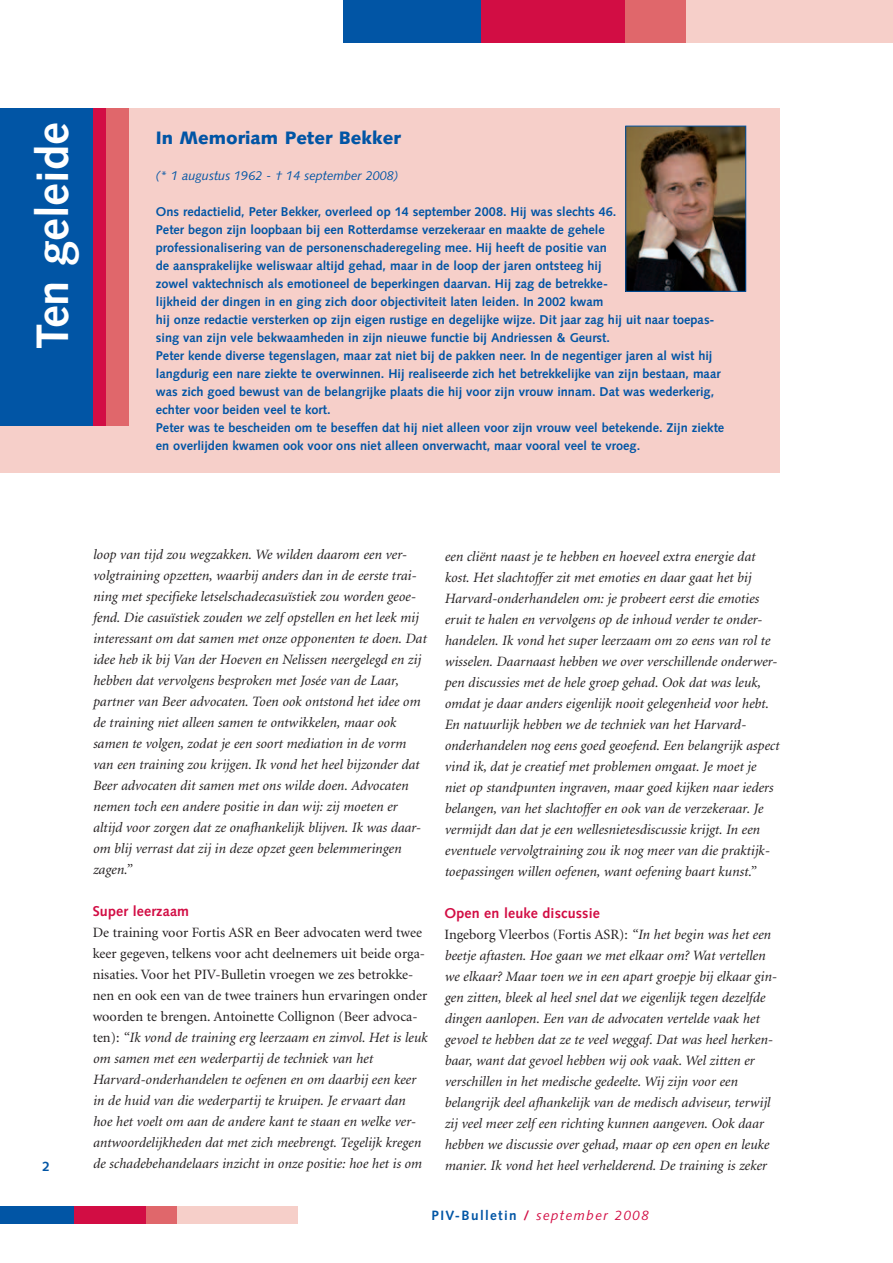
<style>
.page{position:relative;width:893px;height:1263px;background:#fff}
.page>*{position:absolute;margin:0;border:0;box-sizing:border-box;transform-origin:0 0}
.t1{font:700 45.45px "Syntax";color:#fff}
.t2{font:900 18px "Syntax";color:#0155a5}
.t3{font:italic 14.25px/21px "Minion";color:#231f20}
.t4{font:700 14.25px "Syntax";letter-spacing:.01em;color:#d20d44}
.t5{font:italic 13.5px "Syntax";letter-spacing:.1em;color:#d20d44}
.t6{font:700 13.5px "Syntax";color:#0155a5}
.t7{font:700 12.75px/18px "Syntax";color:#0155a5}
.t8{font:italic 12.75px "Syntax";color:#0155a5}
.s1{font-style:normal}
.s2{font-weight:700;font-style:normal;color:#0155a5}
.s3{font-weight:700;font-style:normal}
</style>
<div class="page">
<div style="left:344px;top:0;width:137px;height:43px;background:#0155a5"></div>
<div style="left:481px;top:0;width:144px;height:43px;background:#d20d44"></div>
<div style="left:625px;top:0;width:66px;height:43px;background:#e0676b"></div>
<div style="left:686px;top:0;width:207px;height:43px;background:#f6cfc9"></div>
<div style="left:0;top:1206px;width:74px;height:18px;background:#0155a5"></div>
<div style="left:74px;top:1206px;width:73px;height:18px;background:#d20d44"></div>
<div style="left:147px;top:1206px;width:33px;height:18px;background:#e0676b"></div>
<div style="left:178px;top:1206px;width:120px;height:18px;background:#f6cfc9"></div>
<div style="left:0;top:108px;width:779px;height:365px;background:#f6cfc9"></div>
<div style="left:0;top:108px;width:94px;height:318px;background:#0155a5"></div>
<div style="left:94px;top:108px;width:12px;height:318px;background:#d20d44"></div>
<div style="left:106px;top:108px;width:22px;height:318px;background:#e0676b"></div>
<img style="left:627px;top:128px;width:117px;height:162px">
<div style="left:625px;top:126px;width:121px;height:166px;border:1px solid #0155a5"></div>
<h1 class="t1" style="left:34px;top:349px;width:228px;rotate:-90deg">Ten geleide</h1>
<p class="t2" style="left:156px;top:131px;width:246px">In Memoriam Peter Bekker</p>
<p class="t8" style="left:156px;top:171px;width:244px">(* 1 augustus 1962 - † 14 september 2008)</p>
<p class="t7" style="left:156px;top:204px;width:570px">Ons redactielid, Peter Bekker, overleed op 14 september 2008. Hij was slechts 46.<br>Peter begon zijn loopbaan bij een Rotterdamse verzekeraar en maakte de gehele<br>professionalisering van de personenschaderegeling mee. Hij heeft de positie van<br>de aansprakelijke weliswaar altijd gehad, maar in de loop der jaren ontsteeg hij<br>zowel vaktechnisch als emotioneel de beperkingen daarvan. Hij zag de betrekke-<br>lijkheid der dingen in en ging zich door objectiviteit laten leiden. In 2002 kwam<br>hij onze redactie versterken op zijn eigen rustige en degelijke wijze. Dit jaar zag hij uit naar toepas&shy;sing van zijn vele bekwaamheden in zijn nieuwe functie bij Andriessen &amp; Geurst.<br>Peter kende diverse tegenslagen, maar zat niet bij de pakken neer. In de negentiger jaren al wist hij langdurig een nare ziekte te overwinnen. Hij realiseerde zich het betrekkelijke van zijn bestaan, maar was zich goed bewust van de belangrijke plaats die hij voor zijn vrouw innam. Dat was wederkerig, echter voor beiden veel te kort.<br>Peter was te bescheiden om te beseffen dat hij niet alleen voor zijn vrouw veel betekende. Zijn ziekte en overlijden kwamen ook voor ons niet alleen onverwacht, maar vooral veel te vroeg.</p>
<p class="t3" style="left:93px;top:546px;width:335px">loop van tijd zou wegzakken. We wilden daarom een ver&shy;volgtraining opzetten, waarbij anders dan in de eerste trai&shy;ning met specifieke letselschadecasuïstiek zou worden geoe&shy;fend. Die casuïstiek zouden we zelf opstellen en het leek mij interessant om dat samen met onze opponenten te doen. Dat idee heb ik bij Van der Hoeven en Nelissen neergelegd en zij hebben dat vervolgens besproken met Josée van de Laar, partner van Beer advocaten. Toen ook ontstond het idee om de training niet alleen samen te ontwikkelen, maar ook samen te volgen, zodat je een soort mediation in de vorm van een training zou krijgen. Ik vond het heel bijzonder dat Beer advocaten dit samen met ons wilde doen. Advocaten nemen toch een andere positie in dan wij: zij moeten er altijd voor zorgen dat ze onafhankelijk blijven. Ik was daar&shy;om blij verrast dat zij in deze opzet geen belemmeringen zagen.”</p>
<p class="t4" style="left:93px;top:906px;width:98px">Super leerzaam</p>
<p class="t3" style="left:93px;top:924px;width:336px"><span class="s1">De training voor Fortis ASR en Beer advocaten werd twee keer gegeven, telkens voor acht deelnemers uit beide orga&shy;nisaties. Voor het PIV-Bulletin vroegen we zes betrokke&shy;nen en ook een van de twee trainers hun ervaringen onder woorden te brengen. Antoinette Collignon (Beer advoca&shy;ten):</span> “Ik vond de training erg leerzaam en zinvol. Het is leuk om samen met een wederpartij de techniek van het Harvard-onderhandelen te oefenen en om daarbij een keer in de huid van die wederpartij te kruipen. Je ervaart dan hoe het voelt om aan de andere kant te staan en welke ver&shy;antwoordelijkheden dat met zich meebrengt. Tegelijk kregen de schadebehandelaars inzicht in onze positie: hoe het is om</p>
<p class="t3" style="left:444px;top:547px;width:336px">een cliënt naast je te hebben en hoeveel extra energie dat kost. Het slachtoffer zit met emoties en daar gaat het bij Harvard-onderhandelen om: je probeert eerst die emoties eruit te halen en vervolgens op de inhoud verder te onder&shy;handelen. Ik vond het super leerzaam om zo eens van rol te wisselen. Daarnaast hebben we over verschillende onderwer&shy;pen discussies met de hele groep gehad. Ook dat was leuk, omdat je daar anders eigenlijk nooit gelegenheid voor hebt.<br>En natuurlijk hebben we de techniek van het Harvard&shy;onderhandelen nog eens goed geoefend. Een belangrijk aspect vind ik, dat je creatief met problemen omgaat. Je moet je niet op standpunten ingraven, maar goed kijken naar ieders belangen, van het slachtoffer en ook van de verzekeraar. Je vermijdt dan dat je een wellesnietesdiscussie krijgt. In een eventuele vervolgtraining zou ik nog meer van die praktijk&shy;toepassingen willen oefenen, want oefening baart kunst.”</p>
<p class="t4" style="left:444px;top:907px;width:157px">Open en leuke discussie</p>
<p class="t3" style="left:444px;top:925px;width:334px"><span class="s1">Ingeborg Vleerbos (Fortis ASR):</span> “In het begin was het een beetje aftasten. Hoe gaan we met elkaar om? Wat vertellen we elkaar? Maar toen we in een apart groepje bij elkaar gin&shy;gen zitten, bleek al heel snel dat we eigenlijk tegen dezelfde dingen aanlopen. Een van de advocaten vertelde vaak het gevoel te hebben dat ze te veel weggaf. Dat was heel herken&shy;baar, want dat gevoel hebben wij ook vaak. Wel zitten er verschillen in het medische gedeelte. Wij zijn voor een belangrijk deel afhankelijk van de medisch adviseur, terwijl zij veel meer zelf een richting kunnen aangeven. Ook daar hebben we discussie over gehad, maar op een open en leuke</p>
<p class="t6" style="left:42px;top:1161px;width:9px">2</p>
<p class="t3" style="left:444px;top:1156px;width:324px">manier. Ik vond het heel verhelderend. De training is zeker</p>
<p class="t5" style="left:432px;top:1210px;width:219px"><span class="s2">PIV-Bulletin</span> <span class="s3">/</span> september 2008</p>
</div>
